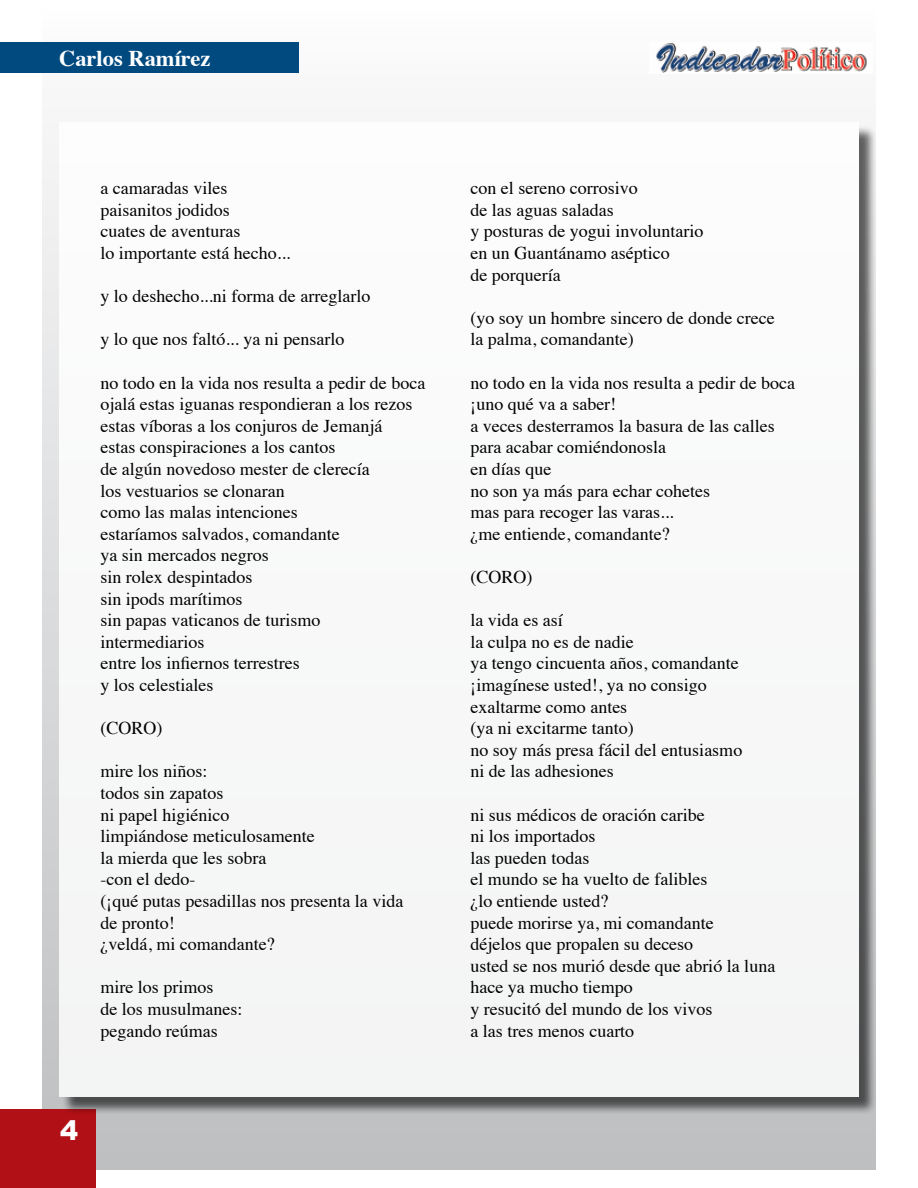
<style>
.page{position:relative;width:918px;height:1188px;background:#fff}
.page>*{position:absolute;margin:0;border:0;box-sizing:border-box;transform-origin:0 0}
.t1{font:900 27px "Arial";color:#fff}
.t2{font:700 22.5px "Times";color:#fff}
.t3{font:18px/21.6px "Times";color:#000}
</style>
<div class="page">
<div style="left:43px;top:0;width:832px;height:1169px;background:linear-gradient(to bottom,#fcfcfc,#bcbfc1)"></div>
<div style="left:0;top:43px;width:299px;height:30px;background:#004a80"></div>
<hr style="left:917px;top:43px;width:1px;height:30px;background:#004a80">
<div style="left:0;top:1110px;width:96px;height:78px;background:#b11116"></div>
<img style="left:649px;top:43px;width:224px;height:30px">
<div style="left:62px;top:125px;width:816px;height:991px;background:#000;opacity:.75"></div>
<div style="left:59px;top:122px;width:800px;height:975px;background:#f8f8f9"></div>
<p class="t2" style="left:59px;top:37px;width:153px">Carlos Ramírez</p>
<p class="t3" style="left:100px;top:176px;width:191px">a camaradas viles paisanitos jodidos<br>cuates de aventuras<br>lo importante está hecho...</p>
<p class="t3" style="left:100px;top:284px;width:271px">y lo deshecho...ni forma de arreglarlo</p>
<p class="t3" style="left:100px;top:327px;width:245px">y lo que nos faltó... ya ni pensarlo</p>
<p class="t3" style="left:100px;top:370px;width:326px">no todo en la vida nos resulta a pedir de boca ojalá estas iguanas respondieran a los rezos estas víboras a los conjuros de Jemanjá<br>estas conspiraciones a los cantos<br>de algún novedoso mester de clerecía<br>los vestuarios se clonaran<br>como las malas intenciones<br>estaríamos salvados, comandante<br>ya sin mercados negros<br>sin rolex despintados<br>sin ipods marítimos<br>sin papas vaticanos de turismo intermediarios<br>entre los infiernos terrestres<br>y los celestiales</p>
<p class="t3" style="left:100px;top:716px;width:63px">(CORO)</p>
<p class="t3" style="left:100px;top:759px;width:304px">mire los niños:<br>todos sin zapatos<br>ni papel higiénico<br>limpiándose meticulosamente<br>la mierda que les sobra<br>-con el dedo-<br>(¡qué putas pesadillas nos presenta la vida de pronto!<br>¿veldá, mi comandante?</p>
<p class="t3" style="left:100px;top:975px;width:144px">mire los primos<br>de los musulmanes: pegando reúmas</p>
<h1 class="t1" style="left:60px;top:1111px;width:20px">4</h1>
<p class="t3" style="left:470px;top:176px;width:234px">con el sereno corrosivo<br>de las aguas saladas<br>y posturas de yogui involuntario en un Guantánamo aséptico<br>de porquería</p>
<p class="t3" style="left:470px;top:305px;width:306px">(yo soy un hombre sincero de donde crece la palma, comandante)</p>
<p class="t3" style="left:470px;top:370px;width:326px">no todo en la vida nos resulta a pedir de boca ¡uno qué va a saber!<br>a veces desterramos la basura de las calles para acabar comiéndonosla<br>en días que<br>no son ya más para echar cohetes<br>mas para recoger las varas...<br>¿me entiende, comandante?</p>
<p class="t3" style="left:470px;top:565px;width:63px">(CORO)</p>
<p class="t3" style="left:470px;top:608px;width:273px">la vida es así<br>la culpa no es de nadie<br>ya tengo cincuenta años, comandante ¡imagínese usted!, ya no consigo exaltarme como antes<br>(ya ni excitarme tanto)<br>no soy más presa fácil del entusiasmo ni de las adhesiones</p>
<p class="t3" style="left:470px;top:802px;width:306px">ni sus médicos de oración caribe<br>ni los importados<br>las pueden todas<br>el mundo se ha vuelto de falibles<br>¿lo entiende usted?<br>puede morirse ya, mi comandante<br>déjelos que propalen su deceso<br>usted se nos murió desde que abrió la luna hace ya mucho tiempo<br>y resucitó del mundo de los vivos<br>a las tres menos cuarto</p>
</div>
